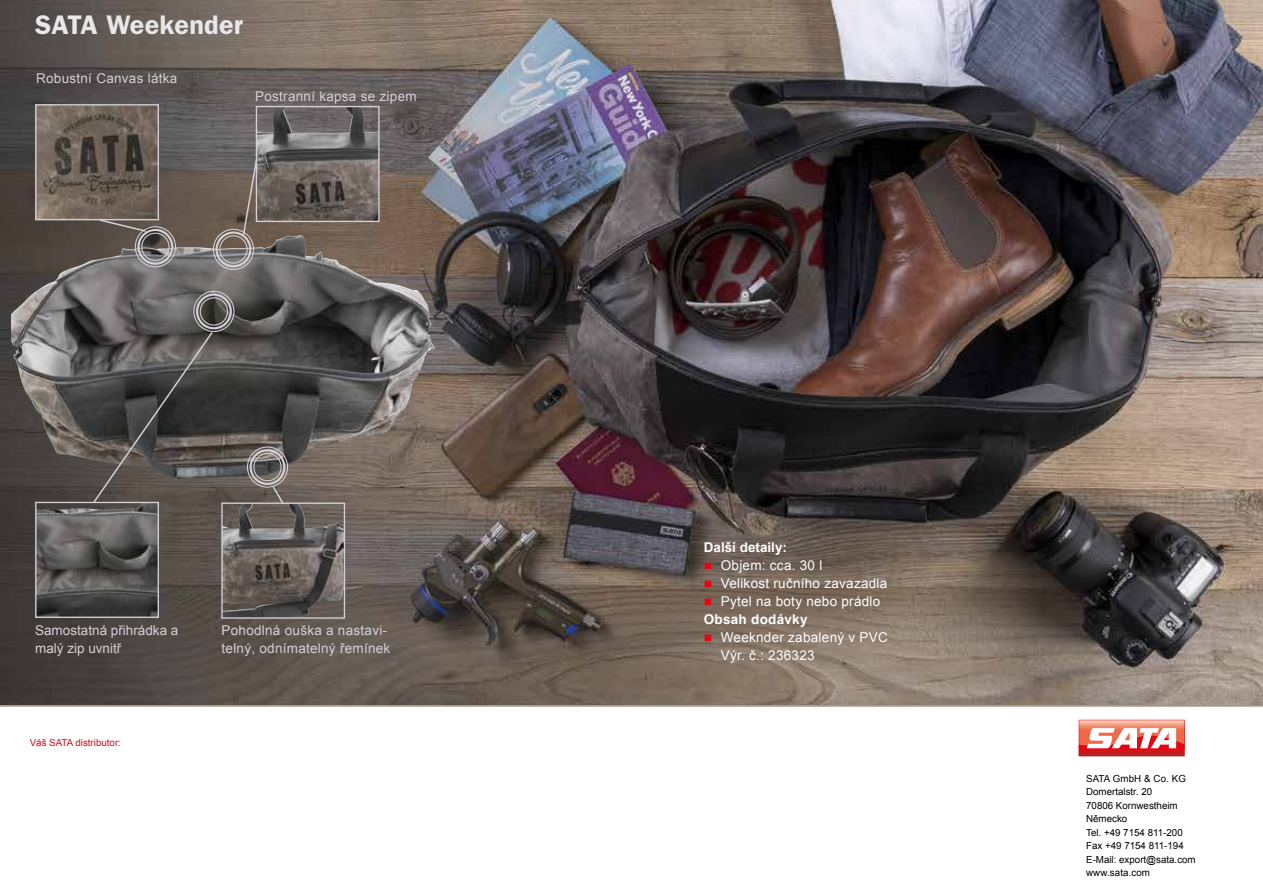
<style>
.page{position:relative;width:1263px;height:893px;background:#fff}
.page>*{position:absolute;margin:0;border:0;box-sizing:border-box;transform-origin:0 0}
.t1{font:600 27px "ITC Franklin Gothic Std";letter-spacing:.01em;color:#e8e7e9}
.t2{font:13.5px/18px "Arial";letter-spacing:.02em;color:#fff}
.t3{font:13.5px/18px "Arial";letter-spacing:.02em;color:#d4d0d5}
.t4{font:13.5px/18px "Arial";color:#d4d0d5}
.t5{font:700 13.5px "Arial";letter-spacing:.01em;color:#fff}
.t6{font:9.75px/13.5px "Arial";color:#000}
.t7{font:9.75px "Arial";color:#e30613}
</style>
<div class="page">
<img style="left:0;top:0;width:1263px;height:705px">
<img style="left:63px;top:235px;width:237px;height:36px">
<svg style="left:98px;top:220px;width:50px;height:13px"></svg>
<img style="left:37px;top:106px;width:120px;height:112px">
<div style="left:35px;top:104px;width:124px;height:116px;border:1px solid #d4d0d5"></div>
<img style="left:246px;top:504px;width:50px;height:25px">
<div style="left:221px;top:502px;width:124px;height:117px;border:1px solid #d4d0d5"></div>
<svg style="left:271px;top:485px;width:14px;height:20px"></svg>
<img style="left:273px;top:108px;width:79px;height:25px">
<div style="left:256px;top:106px;width:124px;height:116px;border:1px solid #d4d0d5"></div>
<svg style="left:242px;top:159px;width:16px;height:77px"></svg>
<img style="left:37px;top:504px;width:120px;height:112px">
<div style="left:35px;top:502px;width:124px;height:116px;border:1px solid #d4d0d5"></div>
<svg style="left:92px;top:330px;width:122px;height:174px;background:#4f4c4a"></svg>
<div style="left:135px;top:226px;width:41px;height:41px;border:1px solid #d4d0d5;border-radius:50%"></div>
<div style="left:137px;top:229px;width:36px;height:36px;border:2px solid #d4d0d5;border-radius:50%"></div>
<div style="left:141px;top:233px;width:29px;height:28px;border:1px solid #d4d0d5;border-radius:50%"></div>
<div style="left:193px;top:291px;width:41px;height:41px;border:1px solid #d4d0d5;border-radius:50%"></div>
<div style="left:196px;top:294px;width:36px;height:35px;border:2px solid #d4d0d5;border-radius:50%"></div>
<div style="left:200px;top:297px;width:28px;height:29px;border:1px solid #d4d0d5;border-radius:50%"></div>
<div style="left:247px;top:446px;width:41px;height:42px;border:1px solid #d4d0d5;border-radius:50%"></div>
<div style="left:250px;top:449px;width:35px;height:36px;border:2px solid #d4d0d5;border-radius:50%"></div>
<div style="left:253px;top:453px;width:29px;height:28px;border:1px solid #d4d0d5;border-radius:50%"></div>
<div style="left:213px;top:229px;width:41px;height:41px;border:1px solid #d4d0d5;border-radius:50%"></div>
<div style="left:216px;top:232px;width:35px;height:35px;border:2px solid #d4d0d5;border-radius:50%"></div>
<div style="left:219px;top:235px;width:29px;height:29px;border:1px solid #d4d0d5;border-radius:50%"></div>
<svg style="left:1079px;top:720px;width:105px;height:36px"></svg>
<hr style="left:0;top:705px;width:1263px;height:2px;background:#968a7c">
<svg style="left:705px;top:563px;width:18px;height:8px"></svg>
<svg style="left:705px;top:581px;width:18px;height:8px"></svg>
<svg style="left:705px;top:599px;width:18px;height:8px"></svg>
<svg style="left:705px;top:635px;width:18px;height:8px"></svg>
<h1 class="t1" style="left:35px;top:9px;width:209px">SATA Weekender</h1>
<h2 class="t3" style="left:36px;top:70px;width:143px">Robustní Canvas látka</h2>
<h2 class="t3" style="left:255px;top:88px;width:163px">Postranní kapsa se zipem</h2>
<h2 class="t4" style="left:35px;top:621px;width:145px">Samostatná přihrádka a malý zip uvnitř</h2>
<p class="t7" style="left:30px;top:736px;width:93px">Váš SATA distributor:</p>
<h2 class="t3" style="left:222px;top:622px;width:170px">Pohodlná ouška a nastavi&shy;telný, odnímatelný řemínek</h2>
<h2 class="t5" style="left:704px;top:538px;width:85px">Další detaily:</h2>
<h2 class="t2" style="left:721px;top:556px;width:168px">Objem: cca. 30 l<br>Velikost ručního zavazadla<br>Pytel na boty nebo prádlo</h2>
<h2 class="t5" style="left:704px;top:610px;width:105px">Obsah dodávky</h2>
<h2 class="t2" style="left:721px;top:628px;width:169px">Weeknder zabalený v PVC<br>Výr. č.: 236323</h2>
<p class="t6" style="left:1086px;top:771px;width:111px">SATA GmbH &amp; Co. KG<br>Domertalstr. 20<br>70806 Kornwestheim<br>Německo<br>Tel. +49 7154 811-200<br>Fax +49 7154 811-194<br>E-Mail: export@sata.com www.sata.com</p>
</div>
